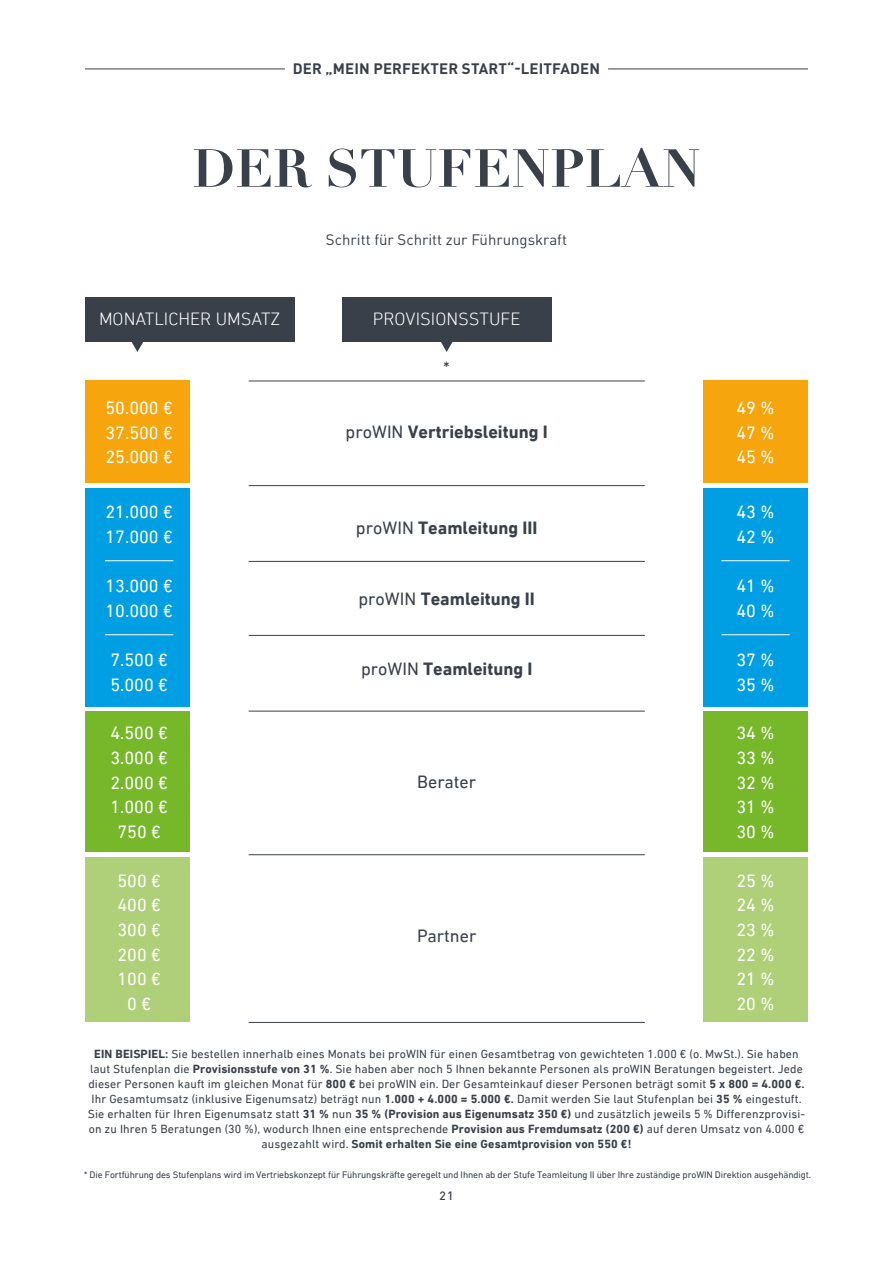
<style>
.page{position:relative;width:893px;height:1263px;background:#fff}
.page>*{position:absolute;margin:0;border:0;box-sizing:border-box;transform-origin:0 0}
.t1{font:700 52.5px "Didot LT Std";color:#394049}
.t2{font:18.15px/24.6px "DIN Next LT Pro";color:#fff}
.t3{font:700 18.15px "DIN Next LT Pro";color:#394049}
.t4{font:300 18.15px "DIN Next LT Pro";color:#fff}
.t5{font:18.15px "DIN Next LT Pro";color:#394049}
.t6{font:15px "DIN Pro";color:#394049}
.t7{font:700 15px "DIN Pro";letter-spacing:.01em;color:#394049}
.t8{font:12px/15px "DIN Next LT Pro";letter-spacing:.01em;color:#394049;text-align:center}
.t9{font:500 12px "DIN Pro";color:#394049}
.t10{font:9.6px "DIN Next LT Pro";letter-spacing:-.01em;color:#394049}
.s1{font-weight:400}
.s2{font-weight:700}
</style>
<div class="page">
<div style="left:85px;top:297px;width:209px;height:45px;background:#394049"></div>
<svg style="left:131px;top:342px;width:12px;height:10px"></svg>
<div style="left:342px;top:297px;width:209px;height:45px;background:#394049"></div>
<svg style="left:441px;top:342px;width:12px;height:10px"></svg>
<div style="left:86px;top:381px;width:104px;height:102px;background:#f7a50c"></div>
<div style="left:703px;top:381px;width:105px;height:102px;background:#f7a50c"></div>
<div style="left:86px;top:488px;width:104px;height:218px;background:#009fe3"></div>
<div style="left:703px;top:488px;width:105px;height:218px;background:#009fe3"></div>
<hr style="left:105px;top:560px;width:68px;height:1px;background:#fff">
<hr style="left:105px;top:634px;width:68px;height:1px;background:#fff">
<hr style="left:721px;top:560px;width:69px;height:1px;background:#fff">
<hr style="left:721px;top:634px;width:69px;height:1px;background:#fff">
<hr style="left:249px;top:561px;width:396px;height:1px;background:#394049">
<hr style="left:249px;top:635px;width:396px;height:1px;background:#394049">
<div style="left:86px;top:711px;width:104px;height:141px;background:#76b82a"></div>
<div style="left:703px;top:711px;width:105px;height:141px;background:#76b82a"></div>
<div style="left:86px;top:857px;width:104px;height:165px;background:#afd078"></div>
<div style="left:703px;top:857px;width:105px;height:165px;background:#afd078"></div>
<hr style="left:249px;top:1022px;width:396px;height:1px;background:#394049">
<hr style="left:249px;top:854px;width:396px;height:1px;background:#394049">
<hr style="left:249px;top:711px;width:396px;height:1px;background:#394049">
<hr style="left:249px;top:485px;width:396px;height:1px;background:#394049">
<hr style="left:249px;top:381px;width:396px;height:1px;background:#394049">
<hr style="left:85px;top:69px;width:200px;height:1px;background:#394049">
<hr style="left:608px;top:69px;width:200px;height:1px;background:#394049">
<p class="t7" style="left:293px;top:59px;width:309px">DER „MEIN PERFEKTER START“-LEITFADEN</p>
<h1 class="t1" style="left:192px;top:136px;width:510px">DER STUFENPLAN</h1>
<p class="t6" style="left:326px;top:230px;width:243px">Schritt für Schritt zur Führungskraft</p>
<h2 class="t4" style="left:99px;top:308px;width:183px">MONATLICHER UMSATZ</h2>
<h2 class="t4" style="left:373px;top:308px;width:149px">PROVISIONSSTUFE</h2>
<h2 class="t5" style="left:444px;top:358px;width:8px">*</h2>
<h2 class="t2" style="left:105px;top:395px;width:69px;text-align:justify">50.000 € 37.500 € 25.000 €</h2>
<h2 class="t2" style="left:736px;top:395px;width:40px;text-align:justify">49 % 47 % 45 %</h2>
<h2 class="t3" style="left:346px;top:422px;width:204px"><span class="s1">proWIN</span> Vertriebsleitung I</h2>
<h2 class="t2" style="left:105px;top:500px;width:69px">21.000 €<br>17.000 €</h2>
<h2 class="t2" style="left:105px;top:574px;width:69px">13.000 €<br>10.000 €</h2>
<h2 class="t2" style="left:110px;top:648px;width:59px">7.500 €<br>5.000 €</h2>
<h2 class="t3" style="left:356px;top:517px;width:183px"><span class="s1">proWIN</span> Teamleitung III</h2>
<h2 class="t3" style="left:358px;top:588px;width:178px"><span class="s1">proWIN</span> Teamleitung II</h2>
<h2 class="t3" style="left:361px;top:658px;width:173px"><span class="s1">proWIN</span> Teamleitung I</h2>
<h2 class="t2" style="left:736px;top:500px;width:40px">43 %<br>42 %</h2>
<h2 class="t2" style="left:736px;top:574px;width:40px">41 %<br>40 %</h2>
<h2 class="t2" style="left:736px;top:648px;width:40px">37 %<br>35 %</h2>
<h2 class="t2" style="left:110px;top:721px;width:59px;text-align:center">4.500 €<br>3.000 €<br>2.000 €<br>1.000 €<br>750 €</h2>
<h2 class="t2" style="left:736px;top:721px;width:40px;text-align:justify">34 % 33 % 32 % 31 % 30 %</h2>
<h2 class="t5" style="left:417px;top:772px;width:60px">Berater</h2>
<h2 class="t2" style="left:117px;top:868px;width:45px;text-align:center">500 €<br>400 €<br>300 €<br>200 €<br>100 €<br>0 €</h2>
<h2 class="t2" style="left:736px;top:868px;width:40px;text-align:justify">25 % 24 % 23 % 22 % 21 % 20 %</h2>
<h2 class="t5" style="left:417px;top:925px;width:61px">Partner</h2>
<p class="t8" style="left:88px;top:1046px;width:719px"><span class="s2">EIN BEISPIEL:</span> Sie bestellen innerhalb eines Monats bei proWIN für einen Gesamtbetrag von gewichteten 1.000 € (o. MwSt.). Sie haben laut Stufenplan die <span class="s2">Provisionsstufe von 31 %</span>. Sie haben aber noch 5 Ihnen bekannte Personen als proWIN Beratungen begeistert. Jede dieser Personen kauft im gleichen Monat für <span class="s2">800 €</span> bei proWIN ein. Der Gesamteinkauf dieser Personen beträgt somit <span class="s2">5 x 800 = 4.000 €.<br></span>Ihr Gesamtumsatz (inklusive Eigenumsatz) beträgt nun <span class="s2">1.000 + 4.000 = 5.000 €.</span> Damit werden Sie laut Stufenplan bei <span class="s2">35 %</span> eingestuft.<br>Sie erhalten für Ihren Eigenumsatz statt <span class="s2">31 %</span> nun <span class="s2">35 % (Provision aus Eigenumsatz 350 €)</span> und zusätzlich jeweils 5 % Differenzprovisi&shy;on zu Ihren 5 Beratungen (30 %), wodurch Ihnen eine entsprechende <span class="s2">Provision aus Fremdumsatz (200 €)</span> auf deren Umsatz von 4.000 € ausgezahlt wird. <span class="s2">Somit erhalten Sie eine Gesamtprovision von 550 €!</span></p>
<p class="t10" style="left:84px;top:1169px;width:728px">* Die Fortführung des Stufenplans wird im Vertriebskonzept für Führungskräfte geregelt und Ihnen ab der Stufe Teamleitung II über Ihre zuständige proWIN Direktion ausgehändigt.</p>
<p class="t9" style="left:439px;top:1187px;width:16px">21</p>
</div>
